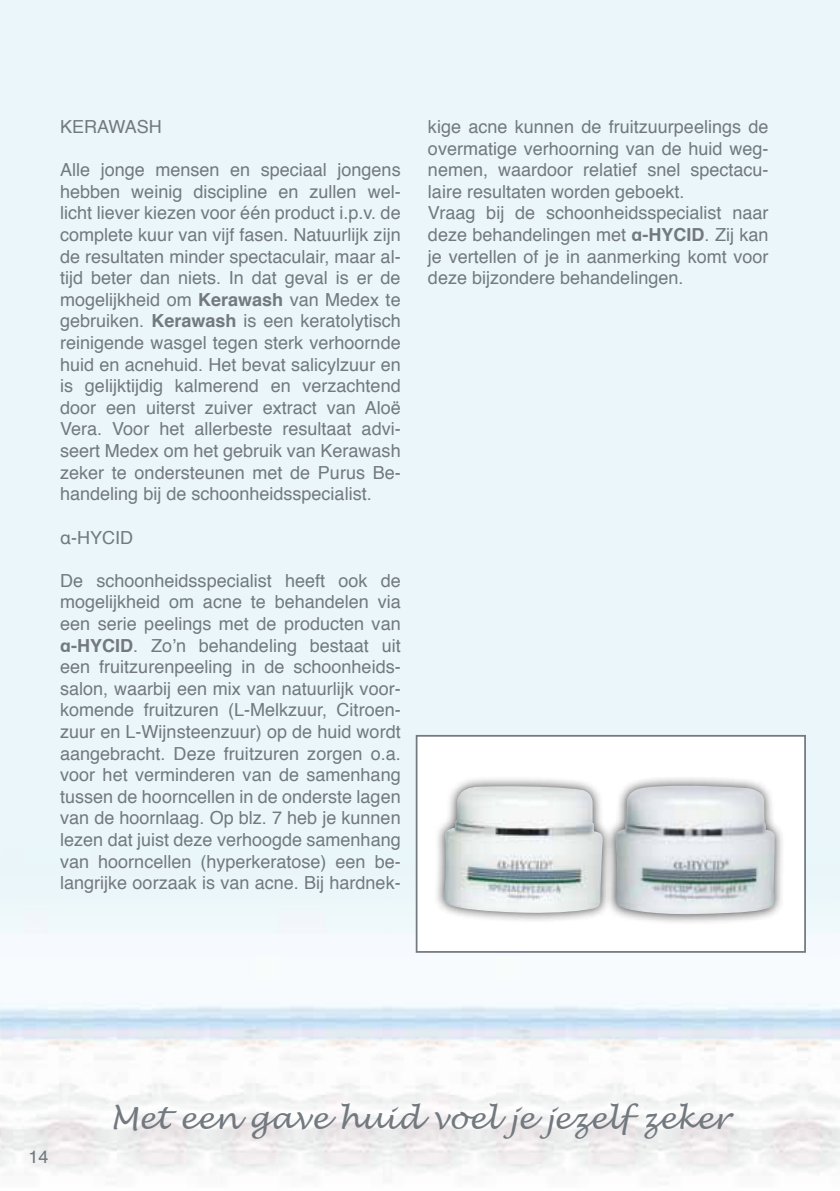
<style>
.page{position:relative;width:840px;height:1191px;background:#fff}
.page>*{position:absolute;margin:0;border:0;box-sizing:border-box;transform-origin:0 0}
.t1{font:italic 30px "Lucida Handwriting";color:#72797f}
.t2{font:18px/21.6px "Helvetica";color:#72797f;text-align:justify}
.t3{font:18px "Helvetica";color:#70787d}
.s1{font-weight:700}
</style>
<div class="page">
<div style="left:0;top:0;width:839px;height:1183px;background:#eaf6fa"></div>
<img style="left:0;top:841px;width:839px;height:342px">
<div style="left:415px;top:735px;width:390px;height:217px;background:#fff;border:2px solid #72797f"></div>
<div style="left:605px;top:775px;width:180px;height:149px;background:#000;opacity:.75"></div>
<img style="left:615px;top:785px;width:161px;height:129px">
<div style="left:433px;top:775px;width:180px;height:148px;background:#000;opacity:.75"></div>
<img style="left:443px;top:786px;width:160px;height:128px">
<p class="t2" style="left:60px;top:116px;width:103px">KERAWASH</p>
<p class="t2" style="left:60px;top:160px;width:342px">Alle jonge mensen en speciaal jongens hebben weinig discipline en zullen wel&shy;licht liever kiezen voor één product i.p.v. de complete kuur van vijf fasen. Natuurlijk zijn de resultaten minder spectaculair, maar al&shy;tijd beter dan niets. In dat geval is er de mogelijkheid om <span class="s1">Kerawash</span> van Medex te gebruiken. <span class="s1">Kerawash</span> is een keratolytisch reinigende wasgel tegen sterk verhoornde huid en acnehuid. Het bevat salicylzuur en is gelijktijdig kalmerend en verzachtend door een uiterst zuiver extract van Aloë Vera. Voor het allerbeste resultaat advi&shy;seert Medex om het gebruik van Kerawash zeker te ondersteunen met de Purus Be&shy;handeling bij de schoonheidsspecialist.</p>
<p class="t2" style="left:60px;top:527px;width:74px">α-HYCID</p>
<p class="t2" style="left:60px;top:570px;width:342px">De schoonheidsspecialist heeft ook de mogelijkheid om acne te behandelen via een serie peelings met de producten van <span class="s1">α-HYCID</span>. Zo’n behandeling bestaat uit een fruitzurenpeeling in de schoonheids&shy;salon, waarbij een mix van natuurlijk voor&shy;komende fruitzuren (L-Melkzuur, Citroen&shy;zuur en L-Wijnsteenzuur) op de huid wordt aangebracht. Deze fruitzuren zorgen o.a. voor het verminderen van de samenhang tussen de hoorncellen in de onderste lagen van de hoornlaag. Op blz. 7 heb je kunnen lezen dat juist deze verhoogde samenhang van hoorncellen (hyperkeratose) een be&shy;langrijke oorzaak is van acne. Bij hardnek-</p>
<p class="t2" style="left:428px;top:116px;width:342px;text-align:left">kige acne kunnen de fruitzuurpeelings de overmatige verhoorning van de huid weg&shy;nemen, waardoor relatief snel spectacu&shy;laire resultaten worden geboekt.<br>Vraag bij de schoonheidsspecialist naar deze behandelingen met <span class="s1">α-HYCID</span>. Zij kan je vertellen of je in aanmerking komt voor deze bijzondere behandelingen.</p>
<p class="t3" style="left:28px;top:1142px;width:22px">14</p>
<h1 class="t1" style="left:110px;top:1100px;width:621px">Met een gave huid voel je jezelf zeker</h1>
</div>
